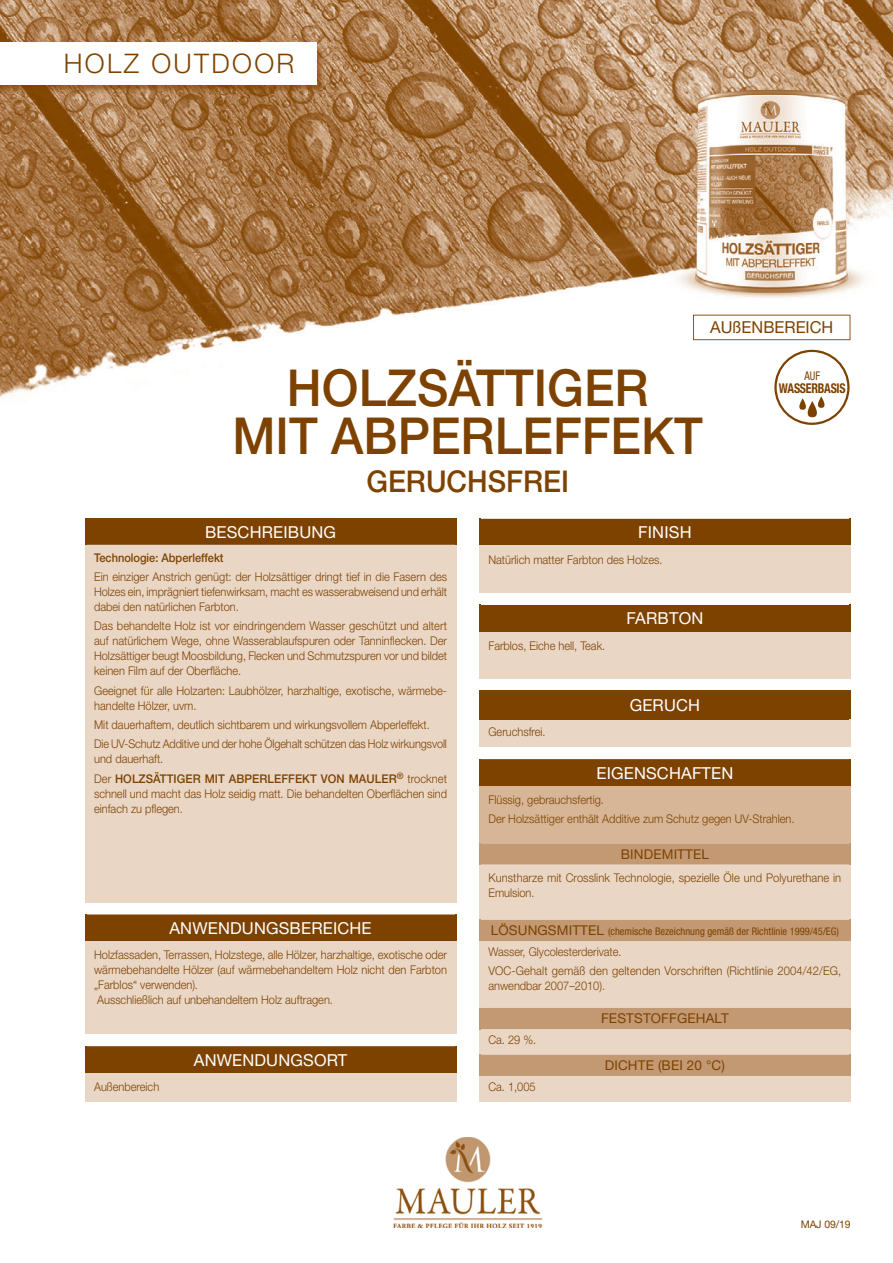
<style>
.page{position:relative;width:893px;height:1263px;background:#fff}
.page>*{position:absolute;margin:0;border:0;box-sizing:border-box;transform-origin:0 0}
.t1{font:500 51px/48px "Helvetica Neue LT Std";color:#7e4200;text-align:center;scale:.95 1}
.t2{font:500 30px "Helvetica Neue LT Std";color:#7e4200;scale:.95 1}
.t3{font:300 27px "Helvetica Neue LT Std";letter-spacing:.09em;color:#7e4200}
.t4{font:16.5px "Helvetica Neue LT Std";letter-spacing:.01em;color:#fff}
.t5{font:16.5px "Helvetica Neue LT Std";color:#7e4200}
.t6{font:13.5px "Helvetica Neue LT Std";letter-spacing:.01em;color:#7e4200}
.t7{font:700 condensed 13.5px "Helvetica Neue LT Std";letter-spacing:-.02em;color:#7e4200;scale:.89 1}
.t8{font:300 12px/15px "Helvetica Neue LT Std";color:#7e4200;scale:.92 1}
.t9{font:300 12px/15px "Helvetica Neue LT Std";color:#7e4200;text-align:justify;scale:.93 1}
.t10{font:500 12px/19.2px "Helvetica Neue LT Std";letter-spacing:.005em;color:#7e4200;scale:.95 1}
.t11{font:500 12px "Helvetica Neue LT Std";letter-spacing:.005em;color:#7e4200;scale:.92 1}
.t12{font:condensed 12px "Helvetica Neue LT Std";color:#7e4200;scale:.89 1}
.t13{font:condensed 10.5px "Helvetica Neue LT Std";color:#7e4200}
.t14{font:10.5px "Helvetica Neue LT Std";letter-spacing:-.01em;color:#7e4200}
.s1{font-weight:300}
.s2{font-stretch:normal;font-size:13.5px}
</style>
<div class="page">
<img style="left:0;top:0;width:893px;height:398px">
<img style="left:0;top:42px;width:325px;height:52px">
<div style="left:0;top:43px;width:316px;height:42px;background:#fff"></div>
<div style="left:86px;top:520px;width:369px;height:25px;background:#7e4200"></div>
<div style="left:86px;top:545px;width:369px;height:556px;background:#e9d6c5"></div>
<svg style="left:86px;top:902px;width:370px;height:144px;fill:#e9d6c5"></svg>
<svg style="left:85px;top:520px;width:1px;height:25px"></svg>
<hr style="left:85px;top:519px;width:371px;height:1px;background:#7e4200">
<svg style="left:455px;top:520px;width:1px;height:25px"></svg>
<hr style="left:85px;top:545px;width:1px;height:356px;background:#e9d6c5">
<hr style="left:455px;top:545px;width:1px;height:356px;background:#e9d6c5">
<hr style="left:85px;top:901px;width:371px;height:1px;background:#e9d6c5">
<svg style="left:85px;top:914px;width:1px;height:27px"></svg>
<svg style="left:455px;top:914px;width:1px;height:27px"></svg>
<hr style="left:85px;top:942px;width:1px;height:90px;background:#e9d6c5">
<hr style="left:85px;top:941px;width:371px;height:1px;background:#e9d6c5">
<hr style="left:455px;top:942px;width:1px;height:90px;background:#e9d6c5">
<hr style="left:85px;top:1032px;width:371px;height:2px;background:#e9d6c5">
<hr style="left:85px;top:1101px;width:371px;height:1px;background:#e9d6c5">
<svg style="left:85px;top:1046px;width:1px;height:55px"></svg>
<hr style="left:85px;top:1073px;width:371px;height:1px;background:#e9d6c5">
<svg style="left:455px;top:1046px;width:1px;height:55px"></svg>
<div style="left:480px;top:519px;width:369px;height:27px;background:#7e4200"></div>
<svg style="left:480px;top:547px;width:369px;height:554px;background:#cbac8e"></svg>
<svg style="left:480px;top:593px;width:370px;height:166px"></svg>
<div style="left:480px;top:787px;width:370px;height:56px;background:#d7b697"></div>
<svg style="left:480px;top:843px;width:369px;height:233px;background:#dabfa6"></svg>
<svg style="left:479px;top:519px;width:1px;height:27px"></svg>
<svg style="left:849px;top:519px;width:1px;height:27px"></svg>
<hr style="left:479px;top:547px;width:1px;height:44px;background:#e9d6c5">
<hr style="left:479px;top:546px;width:371px;height:1px;background:#e9d6c5">
<hr style="left:849px;top:547px;width:1px;height:44px;background:#e9d6c5">
<hr style="left:479px;top:591px;width:371px;height:2px;background:#e9d6c5">
<svg style="left:479px;top:605px;width:1px;height:27px"></svg>
<svg style="left:849px;top:605px;width:1px;height:27px"></svg>
<hr style="left:479px;top:633px;width:1px;height:44px;background:#e9d6c5">
<hr style="left:479px;top:632px;width:371px;height:1px;background:#e9d6c5">
<hr style="left:849px;top:633px;width:1px;height:44px;background:#e9d6c5">
<hr style="left:479px;top:677px;width:371px;height:2px;background:#e9d6c5">
<hr style="left:479px;top:690px;width:371px;height:2px;background:#7e4200">
<svg style="left:479px;top:692px;width:1px;height:53px"></svg>
<hr style="left:479px;top:718px;width:371px;height:1px;background:#7e4200">
<svg style="left:849px;top:692px;width:1px;height:53px"></svg>
<hr style="left:479px;top:745px;width:371px;height:2px;background:#e9d6c5">
<svg style="left:479px;top:759px;width:1px;height:28px"></svg>
<svg style="left:849px;top:759px;width:1px;height:28px"></svg>
<hr style="left:479px;top:787px;width:1px;height:56px;background:#d7b697">
<hr style="left:479px;top:864px;width:1px;height:56px;background:#e9d6c5">
<hr style="left:849px;top:864px;width:1px;height:56px;background:#e9d6c5">
<hr style="left:479px;top:941px;width:1px;height:67px;background:#e9d6c5">
<hr style="left:849px;top:941px;width:1px;height:67px;background:#e9d6c5">
<svg style="left:479px;top:1008px;width:1px;height:93px"></svg>
<svg style="left:849px;top:1008px;width:1px;height:93px"></svg>
<svg style="left:479px;top:920px;width:1px;height:21px"></svg>
<svg style="left:849px;top:920px;width:1px;height:21px"></svg>
<svg style="left:479px;top:843px;width:1px;height:21px"></svg>
<svg style="left:849px;top:843px;width:1px;height:21px"></svg>
<hr style="left:479px;top:1101px;width:371px;height:1px;background:#e9d6c5">
<img style="left:393px;top:1137px;width:150px;height:91px">
<svg style="left:693px;top:315px;width:157px;height:25px"></svg>
<svg style="left:774px;top:350px;width:75px;height:75px"></svg>
<svg style="left:808px;top:401px;width:9px;height:16px"></svg>
<svg style="left:799px;top:398px;width:7px;height:12px"></svg>
<svg style="left:818px;top:396px;width:6px;height:12px"></svg>
<h3 class="t3" style="left:64px;top:47px;width:232px">HOLZ OUTDOOR</h3>
<h3 class="t5" style="left:710px;top:318px;width:125px">AUßENBEREICH</h3>
<p class="t12" style="left:804px;top:369px;width:19px">AUF</p>
<p class="t7" style="left:779px;top:380px;width:76px">WASSERBASIS</p>
<h1 class="t1" style="left:233px;top:364px;width:497px">HOLZSÄTTIGER<br>MIT ABPERLEFFEKT</h1>
<h2 class="t2" style="left:366px;top:463px;width:215px">GERUCHSFREI</h2>
<h3 class="t4" style="left:205px;top:523px;width:133px">BESCHREIBUNG</h3>
<p class="t11" style="left:94px;top:550px;width:142px">Technologie: Abperleffekt</p>
<p class="t8" style="left:94px;top:569px;width:385px;text-align:justify">Ein einziger Anstrich genügt: der Holzsättiger dringt tief in die Fasern des Holzes ein, imprägniert tiefenwirksam, macht es wasserabweisend und erhält dabei den natürlichen Farbton.</p>
<p class="t9" style="left:94px;top:618px;width:381px">Das behandelte Holz ist vor eindringendem Wasser geschützt und altert auf natürlichem Wege, ohne Wasserablaufspuren oder Tanninflecken. Der Holzsättiger beugt Moosbildung, Flecken und Schmutzspuren vor und bildet keinen Film auf der Oberfläche.</p>
<p class="t8" style="left:94px;top:683px;width:385px">Geeignet für alle Holzarten: Laubhölzer, harzhaltige, exotische, wärmebe&shy;handelte Hölzer, uvm.</p>
<p class="t8" style="left:94px;top:715px;width:385px;line-height:19.2px">Mit dauerhaftem, deutlich sichtbarem und wirkungsvollem Abperleffekt.<br>Die UV-Schutz Additive und der hohe Ölgehalt schützen das Holz wirkungsvoll</p>
<p class="t10" style="left:94px;top:749px;width:373px"><span class="s1">und dauerhaft.<br>Der</span> HOLZSÄTTIGER MIT ABPERLEFFEKT VON MAULER<sup>®</sup> <span class="s1">trocknet</span></p>
<p class="t8" style="left:94px;top:785px;width:385px">schnell und macht das Holz seidig matt. Die behandelten Oberflächen sind einfach zu pflegen.</p>
<h3 class="t4" style="left:638px;top:522px;width:55px">FINISH</h3>
<p class="t8" style="left:488px;top:551px;width:191px">Natürlich matter Farbton des Holzes.</p>
<h3 class="t4" style="left:626px;top:609px;width:78px">FARBTON</h3>
<p class="t8" style="left:488px;top:638px;width:128px">Farblos, Eiche hell, Teak.</p>
<h3 class="t4" style="left:630px;top:695px;width:72px">GERUCH</h3>
<p class="t8" style="left:488px;top:724px;width:64px">Geruchsfrei.</p>
<h3 class="t4" style="left:596px;top:763px;width:138px">EIGENSCHAFTEN</h3>
<p class="t8" style="left:488px;top:790px;width:334px;line-height:19.2px">Flüssig, gebrauchsfertig.<br>Der Holzsättiger enthält Additive zum Schutz gegen UV-Strahlen.</p>
<p class="t6" style="left:621px;top:846px;width:90px">BINDEMITTEL</p>
<p class="t9" style="left:488px;top:869px;width:381px">Kunstharze mit Crosslink Technologie, spezielle Öle und Polyurethane in<br>Emulsion.</p>
<p class="t13" style="left:491px;top:925px;width:350px"><span class="s2">LÖSUNGSMITTEL</span> (chemische Bezeichnung gemäß der Richtlinie 1999/45/EG)</p>
<p class="t8" style="left:488px;top:942px;width:385px;line-height:19.2px">Wasser, Glycolesterderivate.<br>VOC-Gehalt gemäß den geltenden Vorschriften (Richtlinie 2004/42/EG,</p>
<p class="t8" style="left:488px;top:978px;width:128px">anwendbar 2007–2010).</p>
<p class="t6" style="left:601px;top:1010px;width:129px">FESTSTOFFGEHALT</p>
<p class="t8" style="left:488px;top:1032px;width:53px">Ca. 29 %.</p>
<p class="t6" style="left:605px;top:1057px;width:122px">DICHTE (BEI 20 °C)</p>
<p class="t8" style="left:488px;top:1079px;width:53px">Ca. 1,005</p>
<h3 class="t4" style="left:169px;top:918px;width:204px">ANWENDUNGSBEREICHE</h3>
<p class="t8" style="left:94px;top:947px;width:385px">Holzfassaden, Terrassen, Holzstege, alle Hölzer, harzhaltige, exotische oder wärmebehandelte Hölzer (auf wärmebehandeltem Holz nicht den Farbton „Farblos“ verwenden).<br>Ausschließlich auf unbehandeltem Holz auftragen.</p>
<h3 class="t4" style="left:194px;top:1050px;width:155px">ANWENDUNGSORT</h3>
<p class="t8" style="left:94px;top:1079px;width:72px">Außenbereich</p>
<p class="t14" style="left:801px;top:1218px;width:51px">MAJ 09/19</p>
</div>
